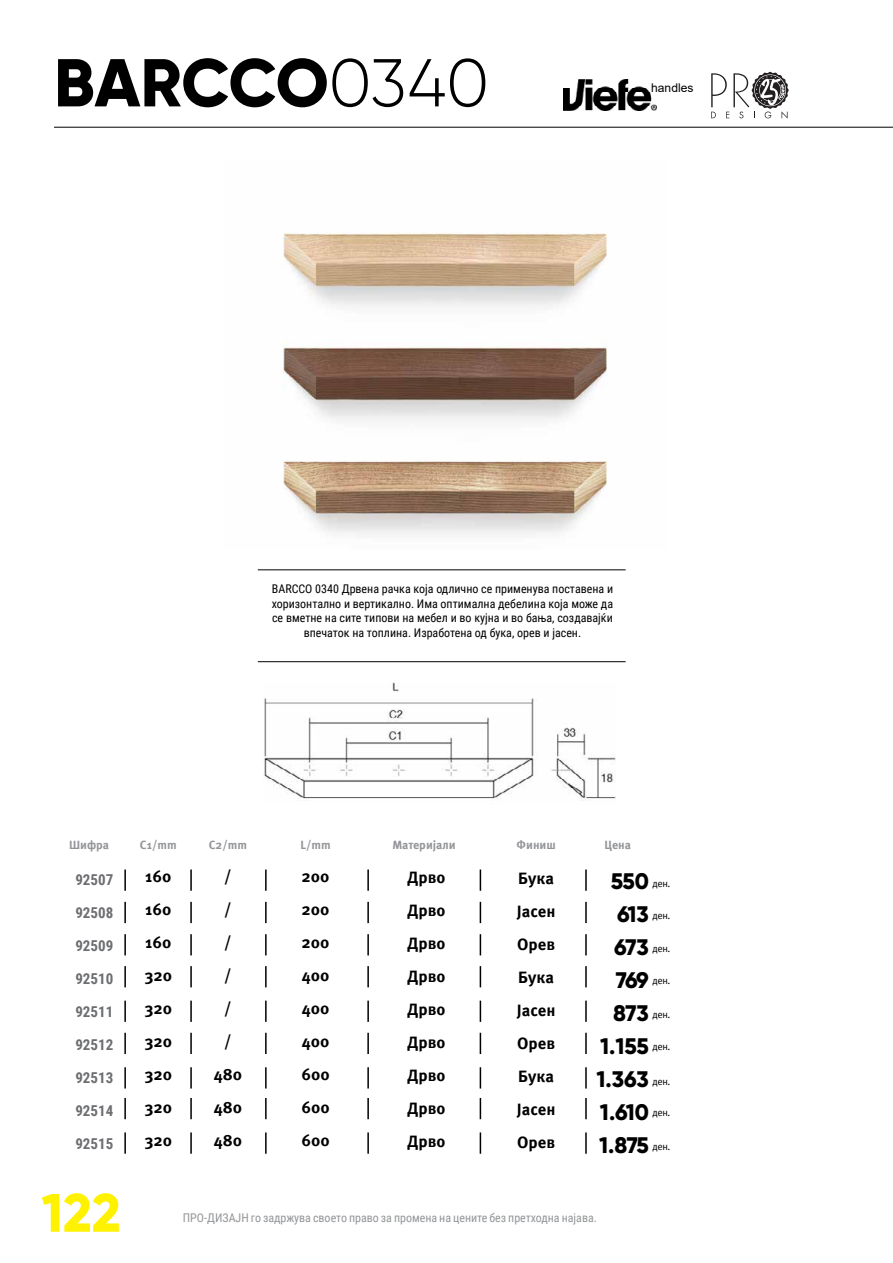
<style>
.page{position:relative;width:893px;height:1263px;background:#fff}
.page>*{position:absolute;margin:0;border:0;box-sizing:border-box;transform-origin:0 0}
.t1{font:800 67.5px "Gilroy";letter-spacing:-.01em;color:#000}
.t2{font:800 54px "Gilroy";color:#fff200}
.t3{font:800 22.5px/33px "Gilroy";letter-spacing:-.02em;color:#000;text-align:right}
.t4{font:700 16.5px/33px "Meta Pro";color:#000;text-align:justify}
.t5{font:700 15px "Roboto Condensed";color:#6d6e71}
.t6{font:12px/14.4px "Roboto Condensed";color:#000;text-align:center}
.t7{font:12px "Roboto Condensed";color:#939598}
.t8{font:700 12px "Meta Pro";color:#939598}
.t9{font:12px "Arial";color:#000}
.t10{font:10.2px "Meta Pro";letter-spacing:-.03em;color:#000}
.s1{font-weight:300}
</style>
<div class="page">
<hr style="left:258px;top:569px;width:368px;height:1px;background:#000">
<hr style="left:258px;top:661px;width:368px;height:1px;background:#000">
<img style="left:283px;top:232px;width:324px;height:303px">
<img style="left:263px;top:682px;width:353px;height:119px">
<hr style="left:124px;top:869px;width:2px;height:22px;background:#000">
<hr style="left:265px;top:869px;width:2px;height:22px;background:#000">
<hr style="left:367px;top:869px;width:2px;height:22px;background:#000">
<hr style="left:190px;top:869px;width:2px;height:22px;background:#000">
<hr style="left:124px;top:902px;width:2px;height:21px;background:#000">
<hr style="left:124px;top:934px;width:2px;height:21px;background:#000">
<hr style="left:124px;top:966px;width:2px;height:21px;background:#000">
<hr style="left:124px;top:1033px;width:2px;height:21px;background:#000">
<hr style="left:124px;top:1098px;width:2px;height:21px;background:#000">
<hr style="left:124px;top:1001px;width:2px;height:21px;background:#000">
<hr style="left:124px;top:1067px;width:2px;height:21px;background:#000">
<hr style="left:124px;top:1132px;width:2px;height:22px;background:#000">
<hr style="left:265px;top:902px;width:2px;height:21px;background:#000">
<hr style="left:367px;top:902px;width:2px;height:21px;background:#000">
<hr style="left:265px;top:934px;width:2px;height:21px;background:#000">
<hr style="left:367px;top:934px;width:2px;height:21px;background:#000">
<hr style="left:265px;top:966px;width:2px;height:21px;background:#000">
<hr style="left:367px;top:966px;width:2px;height:21px;background:#000">
<hr style="left:265px;top:1033px;width:2px;height:21px;background:#000">
<hr style="left:367px;top:1033px;width:2px;height:21px;background:#000">
<hr style="left:265px;top:1098px;width:2px;height:21px;background:#000">
<hr style="left:367px;top:1098px;width:2px;height:21px;background:#000">
<hr style="left:265px;top:1001px;width:2px;height:21px;background:#000">
<hr style="left:367px;top:1001px;width:2px;height:21px;background:#000">
<hr style="left:265px;top:1067px;width:2px;height:21px;background:#000">
<hr style="left:367px;top:1067px;width:2px;height:21px;background:#000">
<hr style="left:265px;top:1132px;width:2px;height:22px;background:#000">
<hr style="left:367px;top:1132px;width:2px;height:22px;background:#000">
<hr style="left:190px;top:902px;width:2px;height:21px;background:#000">
<hr style="left:190px;top:934px;width:2px;height:21px;background:#000">
<hr style="left:190px;top:966px;width:2px;height:21px;background:#000">
<hr style="left:190px;top:1033px;width:2px;height:21px;background:#000">
<hr style="left:190px;top:1098px;width:2px;height:21px;background:#000">
<hr style="left:190px;top:1001px;width:2px;height:21px;background:#000">
<hr style="left:190px;top:1067px;width:2px;height:21px;background:#000">
<hr style="left:190px;top:1132px;width:2px;height:22px;background:#000">
<svg style="left:480px;top:869px;width:1px;height:22px"></svg>
<hr style="left:585px;top:869px;width:2px;height:22px;background:#000">
<svg style="left:480px;top:902px;width:1px;height:21px"></svg>
<svg style="left:480px;top:934px;width:1px;height:21px"></svg>
<svg style="left:480px;top:966px;width:1px;height:21px"></svg>
<svg style="left:480px;top:1033px;width:1px;height:21px"></svg>
<svg style="left:480px;top:1098px;width:1px;height:21px"></svg>
<svg style="left:480px;top:1001px;width:1px;height:21px"></svg>
<svg style="left:480px;top:1067px;width:1px;height:21px"></svg>
<svg style="left:480px;top:1132px;width:1px;height:22px"></svg>
<hr style="left:585px;top:902px;width:2px;height:21px;background:#000">
<hr style="left:585px;top:934px;width:2px;height:21px;background:#000">
<hr style="left:585px;top:966px;width:2px;height:21px;background:#000">
<hr style="left:585px;top:1033px;width:2px;height:21px;background:#000">
<hr style="left:585px;top:1098px;width:2px;height:21px;background:#000">
<hr style="left:585px;top:1001px;width:2px;height:21px;background:#000">
<hr style="left:585px;top:1067px;width:2px;height:21px;background:#000">
<hr style="left:585px;top:1132px;width:2px;height:22px;background:#000">
<img style="left:563px;top:79px;width:93px;height:32px">
<svg style="left:711px;top:72px;width:78px;height:46px"></svg>
<hr style="left:54px;top:127px;width:839px;height:1px;background:#000">
<h1 class="t1" style="left:54px;top:40px;width:436px">BARCCO<span class="s1">0340</span></h1>
<p class="t9" style="left:651px;top:79px;width:44px">handles</p>
<p class="t6" style="left:272px;top:581px;width:343px">BARCCO 0340 Дрвена рачка која одлично се применува поставена и хоризонтално и вертикално. Има оптимална дебелина која може да се вметне на сите типови на мебел и во кујна и во бања, создавајќи впечаток на топлина. Изработена од бука, орев и јасен.</p>
<p class="t8" style="left:69px;top:835px;width:42px">Шифра</p>
<p class="t8" style="left:140px;top:835px;width:38px">C1/mm</p>
<p class="t8" style="left:209px;top:835px;width:40px">C2/mm</p>
<p class="t8" style="left:300px;top:835px;width:32px">L/mm</p>
<p class="t8" style="left:392px;top:835px;width:65px">Материјали</p>
<p class="t8" style="left:517px;top:835px;width:41px">Финиш</p>
<p class="t8" style="left:604px;top:835px;width:28px">Цена</p>
<h3 class="t3" style="left:596px;top:865px;width:54px">550<br>613<br>673<br>769<br>873<br>1.155<br>1.363<br>1.610<br>1.875</h3>
<h3 class="t4" style="left:144px;top:859px;width:29px">160<br>160<br>160<br>320<br>320<br>320<br>320<br>320<br>320</h3>
<h3 class="t4" style="left:214px;top:859px;width:30px;text-align:center">/<br>/<br>/<br>/<br>/<br>/<br>480<br>480<br>480</h3>
<h3 class="t4" style="left:408px;top:859px;width:40px">Дрво Дрво Дрво Дрво Дрво Дрво Дрво Дрво Дрво</h3>
<h3 class="t4" style="left:517px;top:860px;width:40px">Бука Јасен Орев Бука Јасен Орев Бука Јасен Орев</h3>
<h3 class="t4" style="left:301px;top:859px;width:30px">200<br>200<br>200<br>400<br>400<br>400<br>600<br>600<br>600</h3>
<p class="t5" style="left:75px;top:869px;width:39px">92507</p>
<p class="t5" style="left:75px;top:902px;width:39px">92508</p>
<p class="t5" style="left:75px;top:935px;width:39px">92509</p>
<p class="t5" style="left:75px;top:968px;width:39px">92510</p>
<p class="t5" style="left:75px;top:1001px;width:39px">92511</p>
<p class="t5" style="left:75px;top:1034px;width:39px">92512</p>
<p class="t5" style="left:75px;top:1067px;width:39px">92513</p>
<p class="t5" style="left:75px;top:1100px;width:39px">92514</p>
<p class="t5" style="left:75px;top:1133px;width:39px">92515</p>
<p class="t10" style="left:652px;top:876px;width:20px">ден.</p>
<p class="t10" style="left:652px;top:908px;width:20px">ден.</p>
<p class="t10" style="left:652px;top:940px;width:20px">ден.</p>
<p class="t10" style="left:652px;top:972px;width:20px">ден.</p>
<p class="t10" style="left:652px;top:1007px;width:20px">ден.</p>
<p class="t10" style="left:652px;top:1039px;width:20px">ден.</p>
<p class="t10" style="left:652px;top:1073px;width:20px">ден.</p>
<p class="t10" style="left:652px;top:1104px;width:20px">ден.</p>
<p class="t10" style="left:652px;top:1139px;width:20px">ден.</p>
<h2 class="t2" style="left:41px;top:1179px;width:81px">122</h2>
<p class="t7" style="left:183px;top:1209px;width:416px">ПРО-ДИЗАЈН го задржува своето право за промена на цените без претходна најава.</p>
</div>
